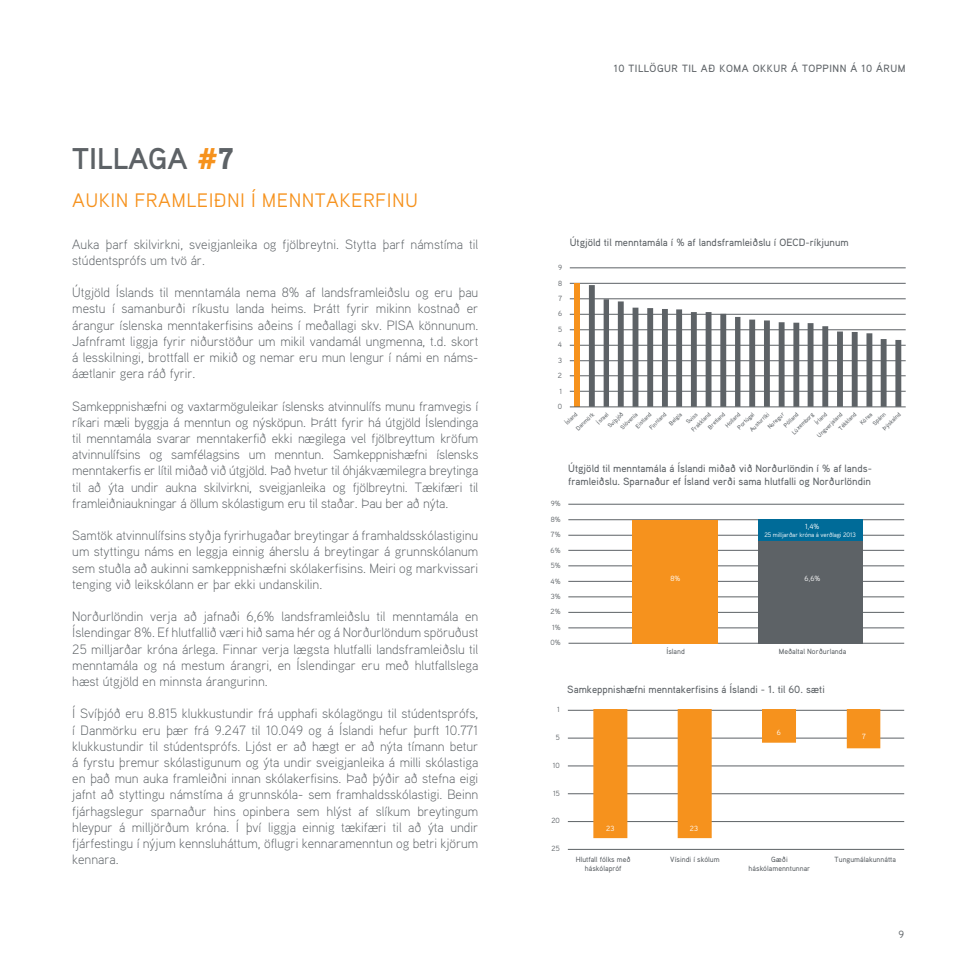
<style>
.page{position:relative;width:978px;height:978px;background:#fff}
.page>*{position:absolute;margin:0;border:0;box-sizing:border-box;transform-origin:0 0}
.fyrirsögn{font:700 30px "Aaux Pro";color:#5d6266}
.fyrirsögn-2{font:19.5px "Aaux Pro";letter-spacing:.02em;color:#f6921d}
.meginmál{font:300 13.5px/16.2px "Aaux Pro";color:#5d6266;text-align:justify}
.t1{font:500 10.5px/12.6px "Aaux Pro";color:#5d6266}
.t2{font:500 10.5px "Aaux Pro";letter-spacing:.05em;color:#5d6266}
.t3{font:10.5px "Aaux Pro";color:#5d6266}
.t4{font:500 7.5px/9px "Aaux Pro";color:#5d6266;text-align:center}
.t5{font:7.5px "Aaux Pro";color:#5d6266}
.t6{font:7.5px "Aaux Pro";color:#fff}
.t7{font:6.45px "Aaux Pro";letter-spacing:-.02em;color:#fff}
.t8{font:500 6px "Aaux Pro";color:#5d6266}
.s1{font-weight:900;color:#f6921d}
.s2{font-weight:900}
</style>
<div class="page">
<hr style="left:570px;top:268px;width:336px;height:1px;background:#5d6266">
<hr style="left:570px;top:283px;width:336px;height:1px;background:#5d6266">
<hr style="left:570px;top:299px;width:336px;height:1px;background:#5d6266">
<hr style="left:570px;top:314px;width:336px;height:1px;background:#5d6266">
<hr style="left:570px;top:330px;width:336px;height:1px;background:#5d6266">
<hr style="left:570px;top:345px;width:336px;height:1px;background:#5d6266">
<hr style="left:570px;top:360px;width:336px;height:1px;background:#5d6266">
<hr style="left:570px;top:376px;width:336px;height:1px;background:#5d6266">
<hr style="left:570px;top:391px;width:336px;height:1px;background:#5d6266">
<div style="left:574px;top:283px;width:6px;height:124px;background:#f6921d"></div>
<svg style="left:589px;top:285px;width:312px;height:122px"></svg>
<hr style="left:570px;top:407px;width:336px;height:1px;background:#5d6266">
<hr style="left:568px;top:504px;width:336px;height:1px;background:#5d6266">
<hr style="left:568px;top:519px;width:336px;height:1px;background:#5d6266">
<hr style="left:568px;top:535px;width:336px;height:1px;background:#5d6266">
<hr style="left:568px;top:550px;width:336px;height:1px;background:#5d6266">
<hr style="left:568px;top:566px;width:336px;height:1px;background:#5d6266">
<hr style="left:568px;top:581px;width:336px;height:1px;background:#5d6266">
<hr style="left:568px;top:597px;width:336px;height:1px;background:#5d6266">
<hr style="left:568px;top:612px;width:336px;height:1px;background:#5d6266">
<hr style="left:568px;top:628px;width:336px;height:1px;background:#5d6266">
<hr style="left:568px;top:643px;width:336px;height:1px;background:#5d6266">
<div style="left:633px;top:520px;width:85px;height:123px;background:#f6921d"></div>
<div style="left:758px;top:541px;width:104px;height:102px;background:#5d6266"></div>
<div style="left:758px;top:520px;width:104px;height:21px;background:#006b98"></div>
<hr style="left:568px;top:849px;width:336px;height:1px;background:#5d6266">
<hr style="left:568px;top:766px;width:336px;height:1px;background:#5d6266">
<hr style="left:568px;top:821px;width:336px;height:1px;background:#5d6266">
<hr style="left:568px;top:793px;width:336px;height:1px;background:#5d6266">
<hr style="left:568px;top:738px;width:336px;height:1px;background:#5d6266">
<hr style="left:568px;top:710px;width:336px;height:1px;background:#5d6266">
<svg style="left:593px;top:709px;width:287px;height:129px"></svg>
<p class="fyrirsögn" style="left:72px;top:139px;width:163px">TILLAGA <span class="s1">#</span><span class="s2">7</span></p>
<p class="fyrirsögn-2" style="left:72px;top:187px;width:347px">AUKIN FRAMLEIÐNI Í MENNTAKERFINU</p>
<p class="meginmál" style="left:72px;top:235px;width:408px">Auka þarf skilvirkni, sveigjanleika og fjölbreytni. Stytta þarf námstíma til stúdentsprófs um tvö ár.</p>
<p class="meginmál" style="left:72px;top:284px;width:408px">Útgjöld Íslands til menntamála nema 8% af landsframleiðslu og eru þau mestu í samanburði ríkustu landa heims. Þrátt fyrir mikinn kostnað er árangur íslenska menntakerfisins aðeins í meðallagi skv. PISA könnunum.<br>Jafnframt liggja fyrir niðurstöður um mikil vandamál ungmenna, t.d. skort á lesskilningi, brottfall er mikið og nemar eru mun lengur í námi en náms&shy;áætlanir gera ráð fyrir.</p>
<p class="meginmál" style="left:72px;top:397px;width:408px">Samkeppnishæfni og vaxtarmöguleikar íslensks atvinnulífs munu framvegis í ríkari mæli byggja á menntun og nýsköpun. Þrátt fyrir há útgjöld Íslendinga til menntamála svarar menntakerfið ekki nægilega vel fjölbreyttum kröfum atvinnulífsins og samfélagsins um menntun. Samkeppnishæfni íslensks menntakerfis er lítil miðað við útgjöld. Það hvetur til óhjákvæmilegra breytinga til að ýta undir aukna skilvirkni, sveigjanleika og fjölbreytni. Tækifæri til framleiðniaukningar á öllum skólastigum eru til staðar. Þau ber að nýta.</p>
<p class="meginmál" style="left:72px;top:527px;width:408px">Samtök atvinnulífsins styðja fyrirhugaðar breytingar á framhaldsskólastiginu um styttingu náms en leggja einnig áherslu á breytingar á grunnskólanum sem stuðla að aukinni samkeppnishæfni skólakerfisins. Meiri og markvissari tenging við leikskólann er þar ekki undanskilin.</p>
<p class="meginmál" style="left:72px;top:608px;width:408px">Norðurlöndin verja að jafnaði 6,6% landsframleiðslu til menntamála en Íslendingar 8%. Ef hlutfallið væri hið sama hér og á Norðurlöndum spöruðust 25 milljarðar króna árlega. Finnar verja lægsta hlutfalli landsframleiðslu til menntamála og ná mestum árangri, en Íslendingar eru með hlutfallslega hæst útgjöld en minnsta árangurinn.</p>
<p class="meginmál" style="left:72px;top:705px;width:408px">Í Svíþjóð eru 8.815 klukkustundir frá upphafi skólagöngu til stúdentsprófs, í Danmörku eru þær frá 9.247 til 10.049 og á Íslandi hefur þurft 10.771 klukkustundir til stúdentsprófs. Ljóst er að hægt er að nýta tímann betur á fyrstu þremur skólastigunum og ýta undir sveigjanleika á milli skólastiga en það mun auka framleiðni innan skólakerfisins. Það þýðir að stefna eigi jafnt að styttingu námstíma á grunnskóla- sem framhaldsskólastigi. Beinn fjárhagslegur sparnaður hins opinbera sem hlýst af slíkum breytingum hleypur á milljörðum króna. Í því liggja einnig tækifæri til að ýta undir fjárfestingu í nýjum kennsluháttum, öflugri kennaramenntun og betri kjörum kennara.</p>
<p class="t2" style="left:614px;top:62px;width:293px">10 TILLÖGUR TIL AÐ KOMA OKKUR Á TOPPINN Á 10 ÁRUM</p>
<p class="t5" style="left:558px;top:263px;width:6px">9</p>
<p class="t5" style="left:558px;top:278px;width:6px">8</p>
<p class="t5" style="left:558px;top:294px;width:5px">7</p>
<p class="t5" style="left:558px;top:309px;width:6px">6</p>
<p class="t5" style="left:558px;top:325px;width:6px">5</p>
<p class="t5" style="left:558px;top:340px;width:6px">4</p>
<p class="t5" style="left:558px;top:355px;width:5px">3</p>
<p class="t5" style="left:558px;top:371px;width:6px">2</p>
<p class="t5" style="left:559px;top:386px;width:4px">1</p>
<p class="t5" style="left:558px;top:402px;width:6px">0</p>
<p class="t1" style="left:570px;top:236px;width:280px">Útgjöld til menntamála í % af landsframleiðslu í OECD-ríkjunum</p>
<p class="t8" style="left:574px;top:427px;width:24px;rotate:-45deg">Danmörk</p>
<p class="t8" style="left:684px;top:420px;width:15px;rotate:-45deg">Sviss</p>
<p class="t8" style="left:606px;top:424px;width:21px;rotate:-45deg">Svíþjóð</p>
<p class="t8" style="left:595px;top:420px;width:15px;rotate:-45deg">Ísrael</p>
<p class="t8" style="left:736px;top:426px;width:23px;rotate:-45deg">Portúgal</p>
<p class="t8" style="left:748px;top:428px;width:27px;rotate:-45deg">Austurríki</p>
<p class="t8" style="left:706px;top:426px;width:23px;rotate:-45deg">Bretland</p>
<p class="t8" style="left:881px;top:427px;width:25px;rotate:-45deg">Þýskalnd</p>
<p class="t8" style="left:837px;top:426px;width:24px;rotate:-45deg">Tékkland</p>
<p class="t8" style="left:858px;top:421px;width:16px;rotate:-45deg">Kórea</p>
<p class="t8" style="left:871px;top:422px;width:17px;rotate:-45deg">Spánn</p>
<p class="t8" style="left:619px;top:426px;width:23px;rotate:-45deg">Slóvenía</p>
<p class="t8" style="left:648px;top:426px;width:23px;rotate:-45deg">Finnland</p>
<p class="t8" style="left:690px;top:428px;width:26px;rotate:-45deg">Frakkland</p>
<p class="t8" style="left:634px;top:425px;width:21px;rotate:-45deg">Eistland</p>
<p class="t8" style="left:724px;top:424px;width:20px;rotate:-45deg">Holland</p>
<p class="t8" style="left:766px;top:425px;width:22px;rotate:-45deg">Noregur</p>
<p class="t8" style="left:782px;top:424px;width:20px;rotate:-45deg">Pólland</p>
<p class="t8" style="left:790px;top:431px;width:30px;rotate:-45deg">Lúxemborg</p>
<p class="t8" style="left:813px;top:421px;width:16px;rotate:-45deg">Írland</p>
<p class="t8" style="left:815px;top:434px;width:35px;rotate:-45deg">Ungverjaland</p>
<p class="t8" style="left:563px;top:421px;width:16px;rotate:-45deg">Ísland</p>
<p class="t8" style="left:667px;top:422px;width:17px;rotate:-45deg">Belgía</p>
<p class="t5" style="left:551px;top:499px;width:11px">9%</p>
<p class="t5" style="left:551px;top:514px;width:11px">8%</p>
<p class="t5" style="left:551px;top:530px;width:11px">7%</p>
<p class="t5" style="left:551px;top:545px;width:12px">6%</p>
<p class="t5" style="left:551px;top:561px;width:11px">5%</p>
<p class="t5" style="left:551px;top:576px;width:12px">4%</p>
<p class="t5" style="left:551px;top:592px;width:11px">3%</p>
<p class="t5" style="left:551px;top:607px;width:12px">2%</p>
<p class="t5" style="left:552px;top:622px;width:10px">1%</p>
<p class="t5" style="left:550px;top:638px;width:12px">0%</p>
<p class="t1" style="left:568px;top:462px;width:304px">Útgjöld til menntamála á Íslandi miðað við Norðurlöndin í % af lands&shy;framleiðslu. Sparnaður ef Ísland verði sama hlutfalli og Norðurlöndin</p>
<p class="t6" style="left:805px;top:521px;width:16px">1,4%</p>
<p class="t7" style="left:764px;top:531px;width:93px">25 milljarðar króna á verðlagi 2013</p>
<p class="t6" style="left:671px;top:574px;width:11px">8%</p>
<p class="t6" style="left:805px;top:574px;width:17px">6,6%</p>
<p class="t4" style="left:666px;top:647px;width:20px">Ísland</p>
<p class="t4" style="left:779px;top:647px;width:69px">Meðaltal Norðurlanda</p>
<p class="t5" style="left:557px;top:705px;width:4px">1</p>
<p class="t5" style="left:556px;top:733px;width:6px">5</p>
<p class="t5" style="left:553px;top:760px;width:9px">10</p>
<p class="t5" style="left:553px;top:788px;width:8px">15</p>
<p class="t5" style="left:551px;top:816px;width:10px">20</p>
<p class="t5" style="left:552px;top:844px;width:10px">25</p>
<p class="t1" style="left:567px;top:683px;width:259px">Samkeppnishæfni menntakerfisins á Íslandi - 1. til 60. sæti</p>
<p class="t6" style="left:606px;top:823px;width:10px">23</p>
<p class="t6" style="left:690px;top:823px;width:10px">23</p>
<p class="t6" style="left:777px;top:728px;width:6px">6</p>
<p class="t6" style="left:862px;top:732px;width:5px">7</p>
<p class="t4" style="left:576px;top:855px;width:57px">Hlutfall fólks með háskólapróf</p>
<p class="t4" style="left:670px;top:855px;width:51px">Vísindi í skólum</p>
<p class="t4" style="left:749px;top:855px;width:63px">Gæði háskólamenntunnar</p>
<p class="t4" style="left:835px;top:855px;width:63px">Tungumálakunnátta</p>
<p class="t3" style="left:899px;top:928px;width:7px">9</p>
</div>
